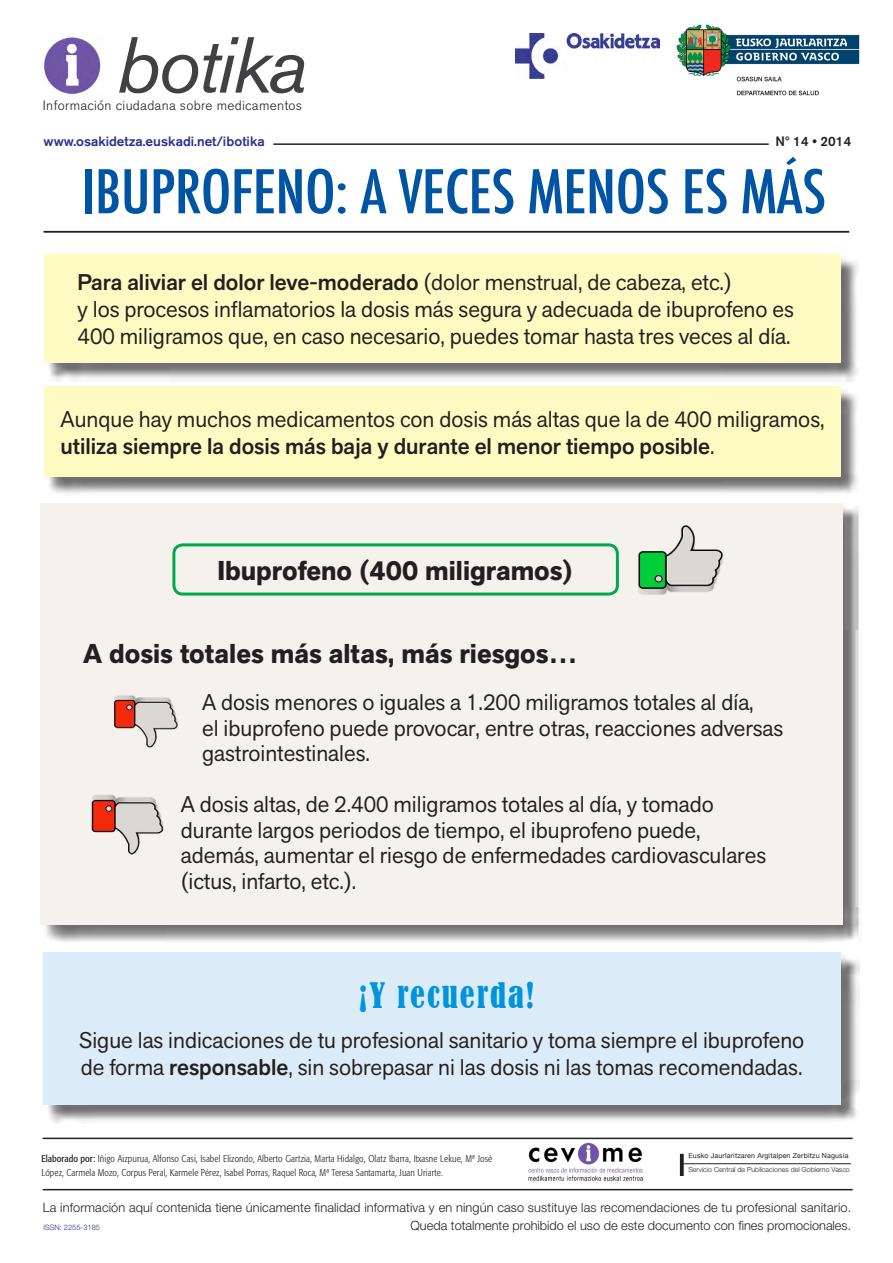
<style>
.page{position:relative;width:893px;height:1263px;background:#fff}
.page>*{position:absolute;margin:0;border:0;box-sizing:border-box;transform-origin:0 0}
.t1{font:italic 78.45px "Akzidenz Grotesk BE";letter-spacing:-.03em;color:#414042}
.t2{font:500 condensed 58.5px "Futura";letter-spacing:-.01em;color:#0054a4;scale:1.1 1}
.t3{font:condensed 33px "Bernard";letter-spacing:.06em;color:#0095da}
.t4{font:700 27px "Akzid Grtsk Next";color:#231f20}
.t5{font:22.5px/25.5px "Akzid Grtsk Next";color:#231f20}
.t6{font:300 13.5px "Akzidenz Grotesk BE";letter-spacing:.02em;color:#231f20}
.t7{font:500 13.5px "Akzidenz Grotesk BE";color:#27318b}
.t8{font:500 13.5px "Akzidenz Grotesk BE";letter-spacing:.02em;color:#231f20}
.t9{font:300 12.75px/18px "Helvetica Neue LT Std";letter-spacing:.01em;color:#231f20;text-align:right}
.t10{font:300 condensed 9.75px/14.2px "Formata";letter-spacing:.01em;color:#231f20}
.t11{font:300 7.5px "Helvetica Neue";color:#27318b}
.t12{font:300 7.05px "Helvetica Neue LT Std";color:#231f20}
.t13{font:7.05px "Helvetica Neue";letter-spacing:.025em;color:#231f20}
.s1{font-weight:500}
.s2{font-weight:400}
</style>
<div class="page">
<hr style="left:43px;top:1189px;width:810px;height:1px;background:#231f20">
<hr style="left:681px;top:1163px;width:170px;height:1px;background:#231f20">
<svg style="left:680px;top:1154px;width:4px;height:22px"></svg>
<img style="left:521px;top:1139px;width:128px;height:43px">
<hr style="left:43px;top:1137px;width:810px;height:2px;background:#231f20">
<img style="left:44px;top:37px;width:57px;height:58px">
<img style="left:515px;top:33px;width:145px;height:45px">
<hr style="left:273px;top:143px;width:496px;height:2px;background:#231f20">
<img style="left:676px;top:24px;width:184px;height:72px">
<hr style="left:44px;top:231px;width:805px;height:2px;background:#231f20">
<div style="left:46px;top:256px;width:813px;height:125px;background:#231f20;opacity:.65"></div>
<div style="left:44px;top:254px;width:796px;height:108px;background:#fffac2"></div>
<div style="left:46px;top:389px;width:813px;height:106px;background:#231f20;opacity:.65"></div>
<div style="left:44px;top:387px;width:796px;height:90px;background:#fffac2"></div>
<div style="left:43px;top:505px;width:818px;height:438px;background:#231f20;opacity:.65"></div>
<div style="left:41px;top:503px;width:801px;height:421px;background:#f5f1ec"></div>
<div style="left:45px;top:954px;width:814px;height:169px;background:#231f20;opacity:.65"></div>
<div style="left:43px;top:952px;width:797px;height:152px;background:#dcebf8"></div>
<div style="left:172px;top:543px;width:447px;height:53px;border:3px solid #00a94f;border-radius:9px"></div>
<img style="left:638px;top:525px;width:85px;height:70px">
<img style="left:91px;top:794px;width:73px;height:61px">
<img style="left:114px;top:695px;width:64px;height:53px">
<h1 class="t1" style="left:116px;top:18px;width:192px">botika</h1>
<p class="t6" style="left:43px;top:98px;width:261px">Información ciudadana sobre medicamentos</p>
<p class="t7" style="left:44px;top:133px;width:223px">www.osakidetza.euskadi.net/ibotika</p>
<p class="t8" style="left:775px;top:133px;width:77px">Nº 14 • 2014</p>
<h2 class="t2" style="left:82px;top:154px;width:678px">IBUPROFENO: A VECES MENOS ES MÁS</h2>
<p class="t5" style="left:78px;top:268px;width:718px;line-height:27px"><span class="s1">Para aliviar el dolor leve-moderado</span> (dolor menstrual, de cabeza, etc.)<br>y los procesos inflamatorios la dosis más segura y adecuada de ibuprofeno es<br>400 miligramos que, en caso necesario, puedes tomar hasta tres veces al día.</p>
<p class="t5" style="left:61px;top:405px;width:765px;line-height:27px">Aunque hay muchos medicamentos con dosis más altas que la de 400 miligramos, <span class="s1">utiliza siempre la dosis más baja y durante el menor tiempo posible</span>.</p>
<p class="t4" style="left:217px;top:553px;width:357px">Ibuprofeno (400 miligramos)</p>
<p class="t4" style="left:83px;top:636px;width:496px">A dosis totales más altas, más riesgos…</p>
<p class="t5" style="left:202px;top:689px;width:583px">A dosis menores o iguales a 1.200 miligramos totales al día,<br>el ibuprofeno puede provocar, entre otras, reacciones adversas gastrointestinales.</p>
<p class="t5" style="left:181px;top:791px;width:587px">A dosis altas, de 2.400 miligramos totales al día, y tomado durante largos periodos de tiempo, el ibuprofeno puede, además, aumentar el riesgo de enfermedades cardiovasculares (ictus, infarto, etc.).</p>
<h3 class="t3" style="left:359px;top:976px;width:177px">¡Y recuerda!</h3>
<p class="t5" style="left:79px;top:1027px;width:727px;line-height:27px">Sigue las indicaciones de tu profesional sanitario y toma siempre el ibuprofeno de forma <span class="s1">responsable</span>, sin sobrepasar ni las dosis ni las tomas recomendadas.</p>
<p class="t13" style="left:688px;top:1151px;width:161px">Eusko Jaurlaritzaren Argitalpen Zerbitzu Nagusia</p>
<p class="t12" style="left:688px;top:1165px;width:163px">Servicio Central de Publicaciones del Gobierno Vasco</p>
<p class="t10" style="left:41px;top:1151px;width:452px"><span class="s2">Elaborado por:</span> Iñigo Aizpurua, Alfonso Casi, Isabel Elizondo, Alberto Gartzia, Marta Hidalgo, Olatz Ibarra, Itxasne Lekue, Mª José<br>López, Carmela Mozo, Corpus Peral, Karmele Pérez, Isabel Porras, Raquel Roca, Mª Teresa Santamarta, Juan Uriarte.</p>
<p class="t9" style="left:43px;top:1198px;width:810px">La información aquí contenida tiene únicamente finalidad informativa y en ningún caso sustituye las recomendaciones de tu profesional sanitario.<br>Queda totalmente prohibido el uso de este documento con fines promocionales.</p>
<p class="t11" style="left:43px;top:1222px;width:58px">ISSN: 2255-3185</p>
</div>
